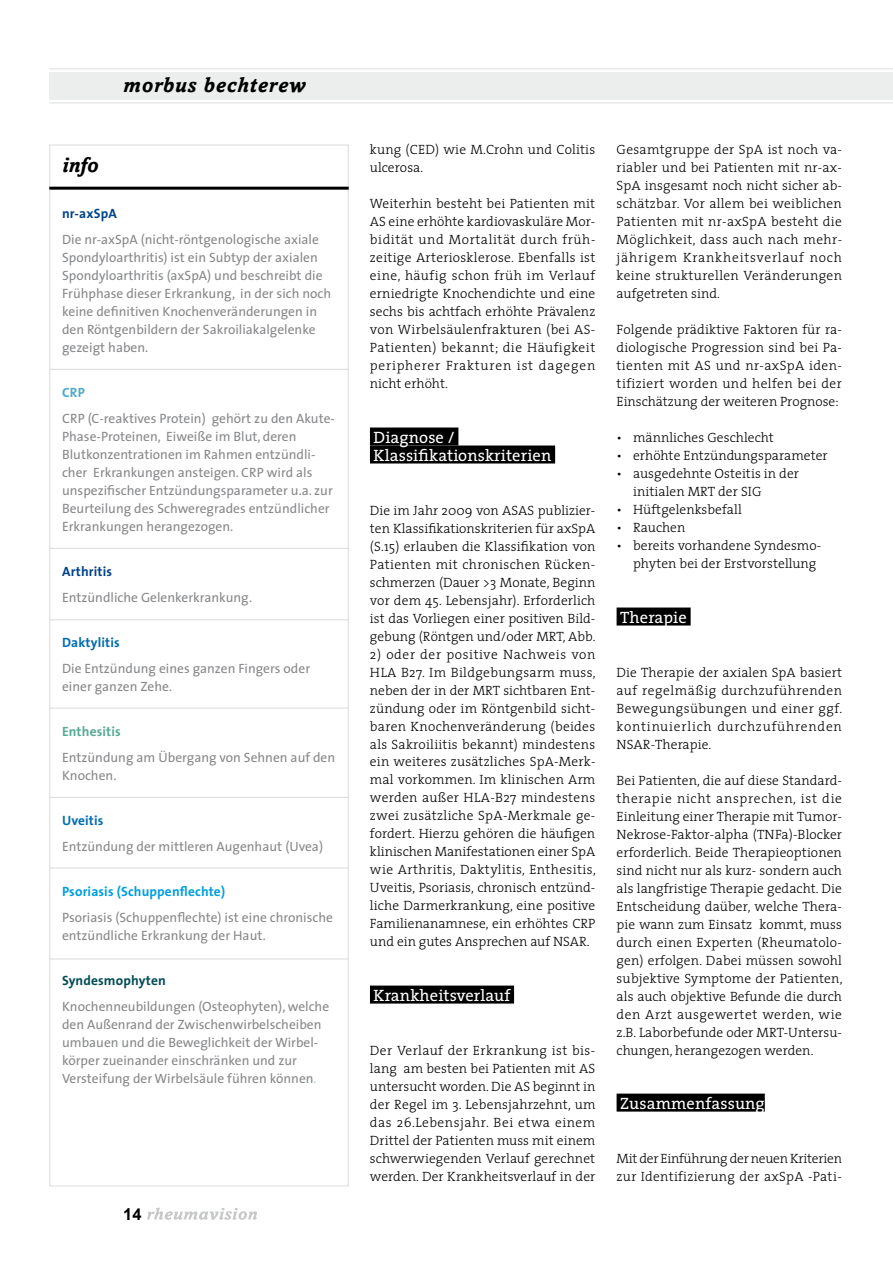
<style>
.page{position:relative;width:893px;height:1263px;background:#fff}
.page>*{position:absolute;margin:0;border:0;box-sizing:border-box;transform-origin:0 0}
.t1{font:italic 700 21px "Amasis";letter-spacing:.04em;color:#000}
.t2{font:16.5px/18px "The Serif";letter-spacing:.005em;color:#fff}
.t3{font:700 16.5px "Arial";color:#000}
.t4{font:300 13.5px/18px "The Serif";letter-spacing:.005em;color:#000;text-align:justify}
.t5{font:13.5px/18px "The Sans";color:#87888a}
.t6{font:700 13.5px "The Sans";letter-spacing:.01em;color:#009ee0}
.t7{font:700 13.5px "The Sans";letter-spacing:.01em;color:#00448a}
.t8{font:700 13.5px "The Sans";letter-spacing:.01em;color:#006db0}
.t9{font:700 13.5px "The Sans";letter-spacing:.01em;color:#004c55}
.t10{font:700 13.5px "The Sans";letter-spacing:.01em;color:#57aa97}
.t11{font:700 13.5px "The Sans";color:#4fa9cb}
.s1{color:#9ecbe0}
</style>
<div class="page">
<svg style="left:147px;top:1207px;width:110px;height:13px"></svg>
<hr style="left:49px;top:102px;width:844px;height:2px;background:#e9e9ea">
<hr style="left:49px;top:68px;width:844px;height:2px;background:#e9e9ea">
<div style="left:49px;top:72px;width:844px;height:27px;background:#eceded"></div>
<div style="left:370px;top:427px;width:88px;height:18px;background:#000"></div>
<div style="left:370px;top:445px;width:185px;height:18px;background:#000"></div>
<div style="left:370px;top:985px;width:144px;height:18px;background:#000"></div>
<div style="left:617px;top:607px;width:74px;height:18px;background:#000"></div>
<div style="left:617px;top:1093px;width:148px;height:18px;background:#000"></div>
<hr style="left:49px;top:187px;width:300px;height:3px;background:#000">
<hr style="left:49px;top:369px;width:300px;height:1px;background:#d9dadb">
<hr style="left:49px;top:548px;width:300px;height:1px;background:#d9dadb">
<hr style="left:49px;top:619px;width:300px;height:1px;background:#d9dadb">
<hr style="left:49px;top:708px;width:300px;height:1px;background:#d9dadb">
<hr style="left:49px;top:797px;width:300px;height:1px;background:#d9dadb">
<hr style="left:49px;top:867px;width:300px;height:1px;background:#d9dadb">
<hr style="left:49px;top:958px;width:300px;height:1px;background:#d9dadb">
<h1 class="t1" style="left:62px;top:152px;width:38px">info</h1>
<h1 class="t1" style="left:123px;top:73px;width:184px">morbus bechterew</h1>
<p class="t7" style="left:62px;top:202px;width:56px">nr-axSpA</p>
<p class="t5" style="left:62px;top:230px;width:271px">Die nr-axSpA (nicht-röntgenologische axiale Spondyloarthritis) ist ein Subtyp der axialen Spondyloarthritis (axSpA) und beschreibt die Frühphase dieser Erkrankung, in der sich noch keine definitiven Knochenveränderungen in den Röntgenbildern der Sakroiliakalgelenke gezeigt haben.</p>
<p class="t11" style="left:62px;top:381px;width:24px">CRP</p>
<p class="t5" style="left:62px;top:409px;width:274px">CRP (C-reaktives Protein) gehört zu den Akute-Phase-Proteinen, Eiweiße im Blut, deren Blutkonzentrationen im Rahmen entzündli&shy;cher Erkrankungen ansteigen. CRP wird als unspezifischer Entzündungsparameter u.a. zur Beurteilung des Schweregrades entzündlicher Erkrankungen herangezogen.</p>
<p class="t7" style="left:62px;top:560px;width:51px">Arthritis</p>
<p class="t5" style="left:62px;top:588px;width:191px">Entzündliche Gelenkerkrankung.</p>
<p class="t8" style="left:62px;top:631px;width:59px">Daktylitis</p>
<p class="t5" style="left:62px;top:659px;width:250px">Die Entzündung eines ganzen Fingers oder einer ganzen Zehe.</p>
<p class="t10" style="left:62px;top:720px;width:60px">Enthesitis</p>
<p class="t5" style="left:62px;top:748px;width:275px">Entzündung am Übergang von Sehnen auf den<br>Knochen.</p>
<p class="t8" style="left:62px;top:809px;width:43px">Uveitis</p>
<p class="t5" style="left:62px;top:837px;width:263px">Entzündung der mittleren Augenhaut (Uvea)</p>
<p class="t6" style="left:62px;top:880px;width:165px">Psoriasis (Schuppenflechte)</p>
<p class="t5" style="left:62px;top:908px;width:272px">Psoriasis (Schuppenflechte) ist eine chronische entzündliche Erkrankung der Haut.</p>
<p class="t9" style="left:62px;top:969px;width:105px">Syndesmophyten</p>
<p class="t5" style="left:62px;top:997px;width:269px">Knochenneubildungen (Osteophyten), welche den Außenrand der Zwischenwirbelscheiben umbauen und die Beweglichkeit der Wirbel&shy;körper zueinander einschränken und zur Versteifung der Wirbelsäule führen können<span class="s1">.</span></p>
<p class="t3" style="left:123px;top:1203px;width:20px">14</p>
<p class="t4" style="left:370px;top:140px;width:227px">kung (CED) wie M.Crohn und Colitis ulcerosa.</p>
<p class="t4" style="left:370px;top:194px;width:227px">Weiterhin besteht bei Patienten mit AS eine erhöhte kardiovaskuläre Mor&shy;bidität und Mortalität durch früh&shy;zeitige Arteriosklerose. Ebenfalls ist eine, häufig schon früh im Verlauf erniedrigte Knochendichte und eine sechs bis achtfach erhöhte Prävalenz von Wirbelsäulenfrakturen (bei AS-Patienten) bekannt; die Häufigkeit peripherer Frakturen ist dagegen nicht erhöht.</p>
<p class="t2" style="left:374px;top:427px;width:179px">Diagnose /<br>Klassifikationskriterien</p>
<p class="t4" style="left:370px;top:500px;width:227px">Die im Jahr 2009 von ASAS publizier&shy;ten Klassifikationskriterien für axSpA (S.15) erlauben die Klassifikation von Patienten mit chronischen Rücken&shy;schmerzen (Dauer &gt;3 Monate, Beginn vor dem 45. Lebensjahr). Erforderlich ist das Vorliegen einer positiven Bild&shy;gebung (Röntgen und/oder MRT, Abb.</p>
<p class="t4" style="left:370px;top:644px;width:227px">2) oder der positive Nachweis von HLA B27. Im Bildgebungsarm muss, neben der in der MRT sichtbaren Ent&shy;zündung oder im Röntgenbild sicht&shy;baren Knochenveränderung (beides als Sakroiliitis bekannt) mindestens ein weiteres zusätzliches SpA-Merk&shy;mal vorkommen. Im klinischen Arm werden außer HLA-B27 mindestens zwei zusätzliche SpA-Merkmale ge&shy;fordert. Hierzu gehören die häufigen klinischen Manifestationen einer SpA wie Arthritis, Daktylitis, Enthesitis, Uveitis, Psoriasis, chronisch entzünd&shy;liche Darmerkrankung, eine positive Familienanamnese, ein erhöhtes CRP und ein gutes Ansprechen auf NSAR.</p>
<p class="t2" style="left:374px;top:985px;width:138px">Krankheitsverlauf</p>
<p class="t4" style="left:370px;top:1040px;width:227px">Der Verlauf der Erkrankung ist bis&shy;lang am besten bei Patienten mit AS untersucht worden. Die AS beginnt in der Regel im 3. Lebensjahrzehnt, um das 26.Lebensjahr. Bei etwa einem Drittel der Patienten muss mit einem schwerwiegenden Verlauf gerechnet werden. Der Krankheitsverlauf in der</p>
<p class="t4" style="left:617px;top:140px;width:227px">Gesamtgruppe der SpA ist noch va&shy;riabler und bei Patienten mit nr-ax-SpA insgesamt noch nicht sicher ab&shy;schätzbar. Vor allem bei weiblichen Patienten mit nr-axSpA besteht die Möglichkeit, dass auch nach mehr&shy;jährigem Krankheitsverlauf noch keine strukturellen Veränderungen aufgetreten sind.</p>
<p class="t4" style="left:617px;top:320px;width:227px">Folgende prädiktive Faktoren für ra&shy;diologische Progression sind bei Pa&shy;tienten mit AS und nr-axSpA iden&shy;tifiziert worden und helfen bei der Einschätzung der weiteren Prognose:</p>
<p class="t4" style="left:617px;top:428px;width:159px">• männliches Geschlecht</p>
<p class="t4" style="left:617px;top:446px;width:213px">• erhöhte Entzündungsparameter</p>
<p class="t4" style="left:633px;top:464px;width:167px;text-indent:-16px">• ausgedehnte Osteitis in der initialen MRT der SIG</p>
<p class="t4" style="left:617px;top:500px;width:127px">• Hüftgelenksbefall</p>
<p class="t4" style="left:617px;top:518px;width:70px">• Rauchen</p>
<p class="t4" style="left:633px;top:536px;width:190px;text-indent:-16px">• bereits vorhandene Syndesmo&shy;phyten bei der Erstvorstellung</p>
<p class="t2" style="left:620px;top:607px;width:68px">Therapie</p>
<p class="t4" style="left:617px;top:662px;width:227px">Die Therapie der axialen SpA basiert auf regelmäßig durchzuführenden Bewegungsübungen und einer ggf. kontinuierlich durchzuführenden NSAR-Therapie.</p>
<p class="t4" style="left:617px;top:770px;width:227px">Bei Patienten, die auf diese Standard&shy;therapie nicht ansprechen, ist die Einleitung einer Therapie mit Tumor-Nekrose-Faktor-alpha (TNFa)-Blocker erforderlich. Beide Therapieoptionen sind nicht nur als kurz- sondern auch als langfristige Therapie gedacht. Die Entscheidung daüber, welche Thera&shy;pie wann zum Einsatz kommt, muss durch einen Experten (Rheumatolo&shy;gen) erfolgen. Dabei müssen sowohl subjektive Symptome der Patienten, als auch objektive Befunde die durch den Arzt ausgewertet werden, wie z.B. Laborbefunde oder MRT-Untersu&shy;chungen, herangezogen werden.</p>
<p class="t2" style="left:620px;top:1093px;width:146px">Zusammenfassung</p>
<p class="t4" style="left:617px;top:1148px;width:227px">Mit der Einführung der neuen Kriterien zur Identifizierung der axSpA -Pati-</p>
</div>
